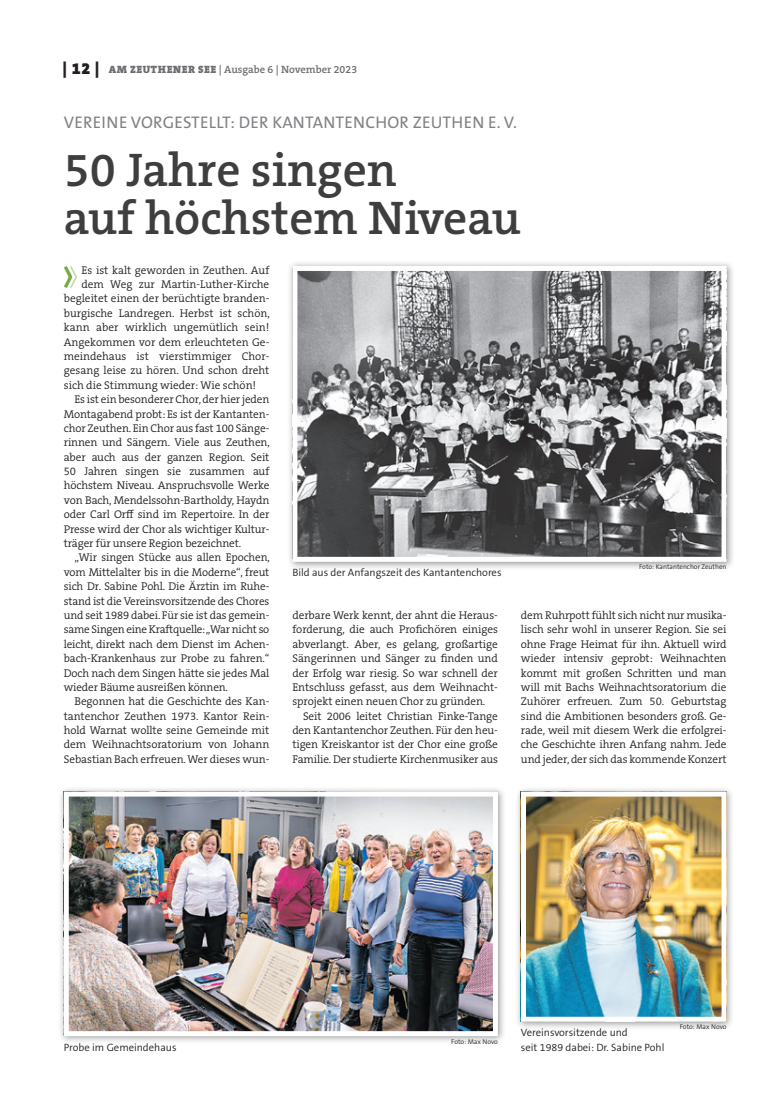
<style>
.page{position:relative;width:762px;height:1117px;background:#fff}
.page>*{position:absolute;margin:0;border:0;box-sizing:border-box;transform-origin:0 0}
.ÜS_1{font:600 47.5px/47.5px "The Serif B W6";color:#3e3e3f}
.DZ{font:16.88px "The Sans B W5 Plain";letter-spacing:.015em;color:#808285}
.FT{font:300 11.25px/14.4px "The Serif B W4";letter-spacing:-.005em;color:#231f20;text-align:justify}
.BU_AZ{font:300 10.62px "The Sans B W4";color:#231f20}
.t1{font:600 10.62px "The Serif B W6";color:#6c6d70}
.Fotozeile{font:300 6.88px "The Sans B W4";color:#231f20}
.s1{font-family:"The Serif B W9";font-weight:900;font-size:16.25px;color:#231f20}
.s2{font-family:"The Serif B W9";font-weight:900}
</style>
<div class="page">
<div style="left:287px;top:260px;width:447px;height:309px;background:#231f20;opacity:.45"></div>
<img style="left:298px;top:272px;width:422px;height:283px">
<div style="left:292px;top:266px;width:434px;height:295px;border:5px solid #fff"></div>
<div style="left:58px;top:785px;width:448px;height:258px;background:#231f20;opacity:.45"></div>
<img style="left:70px;top:797px;width:422px;height:232px">
<div style="left:64px;top:791px;width:434px;height:244px;border:5px solid #fff"></div>
<div style="left:515px;top:785px;width:219px;height:244px;background:#231f20;opacity:.45"></div>
<img style="left:527px;top:797px;width:193px;height:218px">
<div style="left:521px;top:791px;width:205px;height:230px;border:5px solid #fff"></div>
<svg style="left:64px;top:266px;width:13px;height:22px"></svg>
<p class="t1" style="left:63px;top:63px;width:296px"><span class="s1">| 12 |</span> <span class="s2">AM ZEUTHENER SEE</span> | Ausgabe 6 | November 2023</p>
<p class="DZ" style="left:64px;top:111px;width:454px">VEREINE VORGESTELLT: DER KANTANTENCHOR ZEUTHEN E. V.</p>
<p class="ÜS_1" style="left:64px;top:146px;width:459px">50 Jahre singen<br>auf höchstem Niveau</p>
<p class="FT" style="left:82px;top:263px;width:189px">Es ist kalt geworden in Zeuthen. Auf</p>
<p class="FT" style="left:82px;top:277px;width:189px">dem Weg zur Martin-Luther-Kirche</p>
<p class="FT" style="left:64px;top:291px;width:207px">begleitet einen der berüchtigte branden-</p>
<p class="FT" style="left:64px;top:306px;width:208px">burgische Landregen. Herbst ist schön,</p>
<p class="FT" style="left:64px;top:320px;width:207px">kann aber wirklich ungemütlich sein!</p>
<p class="FT" style="left:64px;top:334px;width:207px">Angekommen vor dem erleuchteten Ge-</p>
<p class="FT" style="left:64px;top:349px;width:207px">meindehaus ist vierstimmiger Chor-</p>
<p class="FT" style="left:64px;top:363px;width:207px">gesang leise zu hören. Und schon dreht</p>
<p class="FT" style="left:64px;top:378px;width:194px">sich die Stimmung wieder: Wie schön!</p>
<p class="FT" style="left:64px;top:392px;width:208px;text-indent:11px">Es ist ein besonderer Chor, der hier jeden Montagabend probt: Es ist der Kantanten&shy;chor Zeuthen. Ein Chor aus fast 100 Sänge&shy;rinnen und Sängern. Viele aus Zeuthen, aber auch aus der ganzen Region. Seit 50 Jahren singen sie zusammen auf höchstem Niveau. Anspruchsvolle Werke von Bach, Mendelssohn-Bartholdy, Haydn oder Carl Orff sind im Repertoire. In der Presse wird der Chor als wichtiger Kultur&shy;träger für unsere Region bezeichnet.</p>
<p class="FT" style="left:64px;top:550px;width:208px;text-indent:11px">„Wir singen Stücke aus allen Epochen, vom Mittelalter bis in die Moderne“, freut sich Dr. Sabine Pohl. Die Ärztin im Ruhe&shy;stand ist die Vereinsvorsitzende des Chores und seit 1989 dabei. Für sie ist das gemein&shy;same Singen eine Kraftquelle: „War nicht so leicht, direkt nach dem Dienst im Achen&shy;bach-Krankenhaus zur Probe zu fahren.“ Doch nach dem Singen hätte sie jedes Mal wieder Bäume ausreißen können.</p>
<p class="FT" style="left:64px;top:694px;width:207px;text-indent:11px">Begonnen hat die Geschichte des Kan&shy;tantenchor Zeuthen 1973. Kantor Rein&shy;hold Warnat wollte seine Gemeinde mit dem Weihnachtsoratorium von Johann Sebastian Bach erfreuen. Wer dieses wun-</p>
<p class="Fotozeile" style="left:639px;top:562px;width:89px">Foto: Kantantenchor Zeuthen</p>
<p class="BU_AZ" style="left:292px;top:565px;width:211px">Bild aus der Anfangszeit des Kantantenchores</p>
<p class="FT" style="left:521px;top:608px;width:207px">dem Ruhrpott fühlt sich nicht nur musika&shy;lisch sehr wohl in unserer Region. Sie sei ohne Frage Heimat für ihn. Aktuell wird wieder intensiv geprobt: Weihnachten kommt mit großen Schritten und man will mit Bachs Weihnachtsoratorium die Zuhörer erfreuen. Zum 50. Geburtstag sind die Ambitionen besonders groß. Ge&shy;rade, weil mit diesem Werk die erfolgrei&shy;che Geschichte ihren Anfang nahm. Jede und jeder, der sich das kommende Konzert</p>
<p class="FT" style="left:292px;top:608px;width:207px">derbare Werk kennt, der ahnt die Heraus&shy;forderung, die auch Profichören einiges abverlangt. Aber, es gelang, großartige Sängerinnen und Sänger zu finden und der Erfolg war riesig. So war schnell der Entschluss gefasst, aus dem Weihnacht&shy;sprojekt einen neuen Chor zu gründen.</p>
<p class="FT" style="left:292px;top:708px;width:207px;text-indent:11px">Seit 2006 leitet Christian Finke-Tange den Kantantenchor Zeuthen. Für den heu&shy;tigen Kreiskantor ist der Chor eine große Familie. Der studierte Kirchenmusiker aus</p>
<p class="BU_AZ" style="left:64px;top:1039px;width:114px">Probe im Gemeindehaus</p>
<p class="Fotozeile" style="left:451px;top:1036px;width:48px">Foto: Max Novo</p>
<p class="BU_AZ" style="left:521px;top:1025px;width:108px">Vereinsvorsitzende und</p>
<p class="BU_AZ" style="left:521px;top:1039px;width:145px">seit 1989 dabei: Dr. Sabine Pohl</p>
<p class="Fotozeile" style="left:680px;top:1022px;width:48px">Foto: Max Novo</p>
</div>
